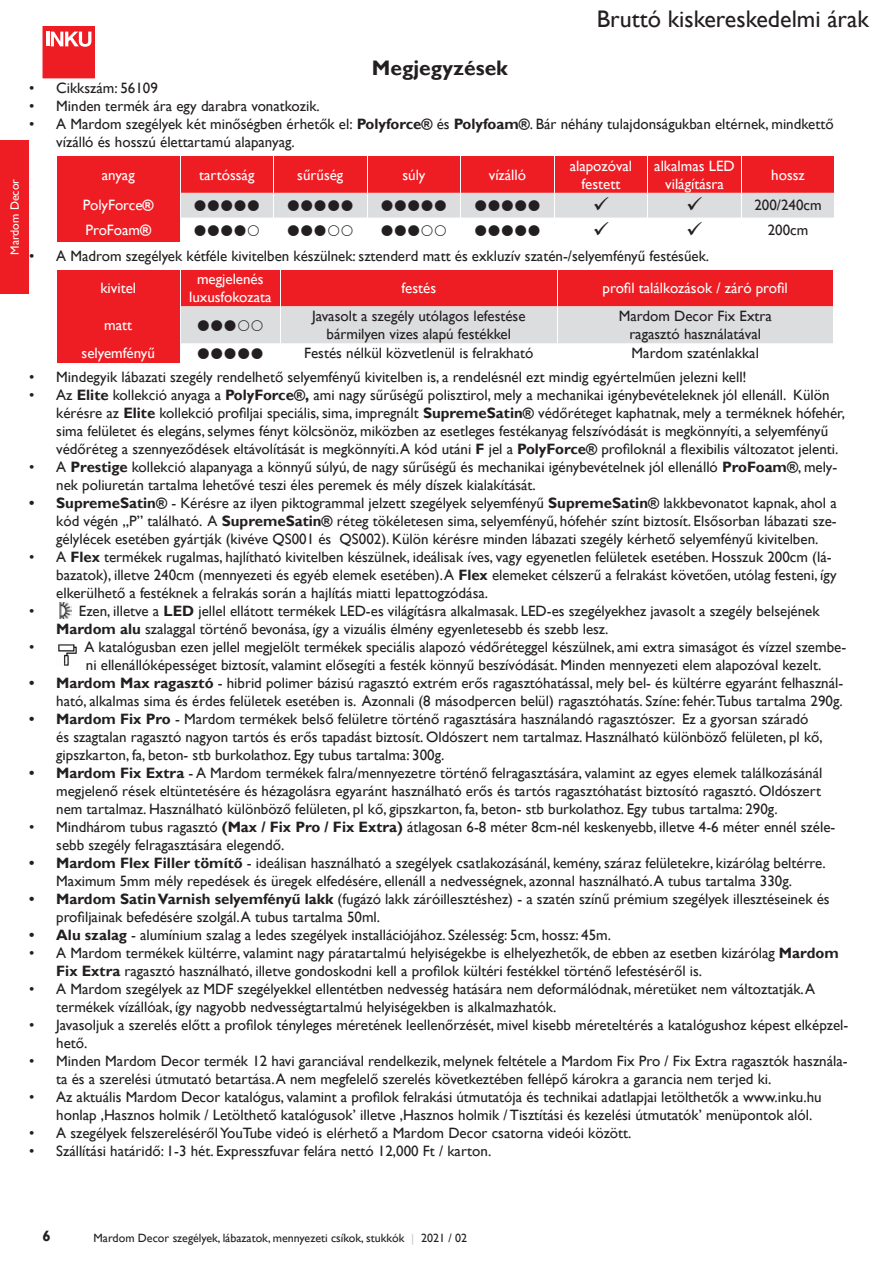
<style>
.page{position:relative;width:893px;height:1263px;background:#fff}
.page>*{position:absolute;margin:0;border:0;box-sizing:border-box;transform-origin:0 0}
.t1{font:24px "Gill Sans";color:#231f20}
.t2{font:700 21px "Gill Sans";color:#231f20}
.t3{font:15px/18px "Gill Sans";color:#231f20}
.t4{font:15px/18px "Gill Sans";color:#fff;text-align:center}
.t5{font:700 15px "Gill Sans";color:#231f20}
.t6{font:12px "Gill Sans";color:#231f20}
.t7{font:12px "Gill Sans";color:#fff}
.s1{font-weight:700}
.s2{color:#c7c8ca}
</style>
<div class="page">
<svg style="left:43px;top:26px;width:52px;height:52px;background:#f03e43"></svg>
<div style="left:0;top:140px;width:28px;height:153px;background:#ee1d23"></div>
<div style="left:57px;top:157px;width:777px;height:85px;background:#ee1d23"></div>
<hr style="left:180px;top:156px;width:1px;height:37px;background:#fff">
<hr style="left:273px;top:156px;width:1px;height:37px;background:#fff">
<hr style="left:367px;top:156px;width:1px;height:37px;background:#fff">
<hr style="left:460px;top:156px;width:1px;height:37px;background:#fff">
<hr style="left:554px;top:156px;width:1px;height:37px;background:#fff">
<hr style="left:647px;top:156px;width:1px;height:37px;background:#fff">
<hr style="left:741px;top:156px;width:1px;height:37px;background:#fff">
<div style="left:57px;top:270px;width:776px;height:93px;background:#ee1d23"></div>
<hr style="left:180px;top:270px;width:1px;height:36px;background:#fff">
<hr style="left:280px;top:270px;width:1px;height:36px;background:#fff">
<hr style="left:557px;top:270px;width:1px;height:36px;background:#fff">
<img style="left:59px;top:602px;width:13px;height:17px">
<img style="left:58px;top:644px;width:19px;height:22px">
<svg style="left:180px;top:306px;width:653px;height:57px"></svg>
<svg style="left:180px;top:193px;width:654px;height:49px"></svg>
<h1 class="t1" style="left:597px;top:5px;width:274px">Bruttó kiskereskedelmi árak</h1>
<p class="t7" style="left:8px;top:255px;width:77px;rotate:-90deg">Mardom Decor</p>
<h2 class="t2" style="left:372px;top:55px;width:138px">Megjegyzések</h2>
<p class="t3" style="left:29px;top:79px;width:130px">• Cikkszám: 56109</p>
<p class="t3" style="left:29px;top:97px;width:292px">• Minden termék ára egy darabra vonatkozik.</p>
<p class="t3" style="left:56px;top:115px;width:779px;text-indent:-27px">• A Mardom szegélyek két minőségben érhetők el: <span class="s1">Polyforce®</span> és <span class="s1">Polyfoam®</span>. Bár néhány tulajdonságukban eltérnek, mindkettő vízálló és hosszú élettartamú alapanyag.</p>
<p class="t4" style="left:102px;top:166px;width:34px">anyag</p>
<p class="t4" style="left:199px;top:166px;width:57px">tartósság</p>
<p class="t4" style="left:297px;top:166px;width:48px">sűrűség</p>
<p class="t4" style="left:402px;top:166px;width:24px">súly</p>
<p class="t4" style="left:489px;top:166px;width:39px">vízálló</p>
<p class="t4" style="left:570px;top:157px;width:64px">alapozóval festett</p>
<p class="t4" style="left:654px;top:157px;width:82px">alkalmas LED világításra</p>
<p class="t4" style="left:771px;top:166px;width:35px">hossz</p>
<p class="t4" style="left:83px;top:197px;width:72px">PolyForce<span class="s1">®</span></p>
<p class="t3" style="left:754px;top:197px;width:69px">200/240cm</p>
<p class="t4" style="left:85px;top:221px;width:67px">ProFoam<span class="s1">®</span></p>
<p class="t3" style="left:768px;top:221px;width:42px">200cm</p>
<p class="t3" style="left:29px;top:247px;width:681px">• A Madrom szegélyek kétféle kivitelben készülnek: sztenderd matt és exkluzív szatén-/selyemfényű festésűek.</p>
<p class="t4" style="left:100px;top:279px;width:37px">kivitel</p>
<p class="t4" style="left:189px;top:270px;width:84px">megjelenés luxusfokozata</p>
<p class="t4" style="left:402px;top:279px;width:36px">festés</p>
<p class="t4" style="left:603px;top:279px;width:187px">profil találkozások / záró profil</p>
<p class="t4" style="left:104px;top:316px;width:29px">matt</p>
<p class="t3" style="left:312px;top:307px;width:215px;text-align:center">Javasolt a szegély utólagos lefestése bármilyen vizes alapú festékkel</p>
<p class="t3" style="left:619px;top:307px;width:155px;text-align:center">Mardom Decor Fix Extra ragasztó használatával</p>
<p class="t4" style="left:82px;top:345px;width:75px">selyemfényű</p>
<p class="t3" style="left:304px;top:345px;width:231px">Festés nélkül közvetlenül is felrakható</p>
<p class="t3" style="left:632px;top:345px;width:129px">Mardom szaténlakkal</p>
<p class="t3" style="left:29px;top:368px;width:719px">• Mindegyik lábazati szegély rendelhető selyemfényű kivitelben is, a rendelésnél ezt mindig egyértelműen jelezni kell!</p>
<p class="t3" style="left:56px;top:386px;width:790px;text-indent:-27px">• Az <span class="s1">Elite</span> kollekció anyaga a <span class="s1">PolyForce®,</span> ami nagy sűrűségű polisztirol, mely a mechanikai igénybevételeknek jól ellenáll. Külön kérésre az <span class="s1">Elite</span> kollekció profiljai speciális, sima, impregnált <span class="s1">SupremeSatin®</span> védőréteget kaphatnak, mely a terméknek hófehér, sima felületet és elegáns, selymes fényt kölcsönöz, miközben az esetleges festékanyag felszívódását is megkönnyíti, a selyemfényű védőréteg a szennyeződések eltávolítását is megkönnyíti. A kód utáni <span class="s1">F</span> jel a <span class="s1">PolyForce®</span> profiloknál a flexibilis változatot jelenti.</p>
<p class="t3" style="left:56px;top:458px;width:783px;text-indent:-27px">• A <span class="s1">Prestige</span> kollekció alapanyaga a könnyű súlyú, de nagy sűrűségű és mechanikai igénybevételnek jól ellenálló <span class="s1">ProFoam®</span>, mely&shy;nek poliuretán tartalma lehetővé teszi éles peremek és mély díszek kialakítását.</p>
<p class="t3" style="left:56px;top:494px;width:782px;text-align:justify;text-indent:-27px"><span class="s1">• SupremeSatin®</span> - Kérésre az ilyen piktogrammal jelzett szegélyek selyemfényű <span class="s1">SupremeSatin®</span> lakkbevonatot kapnak, ahol a kód végén „P” található. A <span class="s1">SupremeSatin®</span> réteg tökéletesen sima, selyemfényű, hófehér színt biztosít. Elsősorban lábazati sze&shy;gélylécek esetében gyártják (kivéve QS001 és QS002). Külön kérésre minden lábazati szegély kérhető selyemfényű kivitelben.</p>
<p class="t3" style="left:29px;top:548px;width:804px">• A <span class="s1">Flex</span> termékek rugalmas, hajlítható kivitelben készülnek, ideálisak íves, vagy egyenetlen felületek esetében. Hosszuk 200cm (lá-</p>
<p class="t3" style="left:56px;top:566px;width:782px">bazatok), illetve 240cm (mennyezeti és egyéb elemek esetében). A <span class="s1">Flex</span> elemeket célszerű a felrakást követően, utólag festeni, így</p>
<p class="t3" style="left:56px;top:584px;width:433px">elkerülhető a festéknek a felrakás során a hajlítás miatti lepattogzódása.</p>
<p class="t3" style="left:29px;top:602px;width:7px">•</p>
<p class="t3" style="left:56px;top:602px;width:765px;text-indent:23px">Ezen, illetve a <span class="s1">LED</span> jellel ellátott termékek LED-es világításra alkalmasak. LED-es szegélyekhez javasolt a szegély belsejének<br><span class="s1">Mardom alu</span> szalaggal történő bevonása, így a vizuális élmény egyenletesebb és szebb lesz.</p>
<p class="t3" style="left:29px;top:638px;width:7px">•</p>
<p class="t3" style="left:84px;top:638px;width:763px">A katalógusban ezen jellel megjelölt termékek speciális alapozó védőréteggel készülnek, ami extra simaságot és vízzel szembe&shy;ni ellenállóképességet biztosít, valamint elősegíti a festék könnyű beszívódását. Minden mennyezeti elem alapozóval kezelt.</p>
<p class="t3" style="left:29px;top:674px;width:815px;text-align:right"><span class="s1">• Mardom Max ragasztó</span> - hibrid polimer bázisú ragasztó extrém erős ragasztóhatással, mely bel- és kültérre egyaránt felhasznál&shy;ható, alkalmas sima és érdes felületek esetében is. Azonnali (8 másodpercen belül) ragasztóhatás. Színe: fehér.Tubus tartalma 290g.</p>
<p class="t3" style="left:56px;top:710px;width:768px;text-indent:-27px"><span class="s1">• Mardom Fix Pro</span> - Mardom termékek belső felületre történő ragasztására használandó ragasztószer. Ez a gyorsan száradó és szagtalan ragasztó nagyon tartós és erős tapadást biztosít. Oldószert nem tartalmaz. Használható különböző felületen, pl kő, gipszkarton, fa, beton- stb burkolathoz. Egy tubus tartalma: 300g.</p>
<p class="t3" style="left:56px;top:764px;width:768px;text-align:justify;text-indent:-27px"><span class="s1">• Mardom Fix Extra</span> - A Mardom termékek falra/mennyezetre történő felragasztására, valamint az egyes elemek találkozásánál megjelenő rések eltüntetésére és hézagolásra egyaránt használható erős és tartós ragasztóhatást biztosító ragasztó. Oldószert nem tartalmaz. Használható különböző felületen, pl kő, gipszkarton, fa, beton- stb burkolathoz. Egy tubus tartalma: 290g.</p>
<p class="t3" style="left:56px;top:818px;width:781px;text-indent:-27px">• Mindhárom tubus ragasztó <span class="s1">(Max / Fix Pro / Fix Extra)</span> átlagosan 6-8 méter 8cm-nél keskenyebb, illetve 4-6 méter ennél széle&shy;sebb szegély felragasztására elegendő.</p>
<p class="t3" style="left:29px;top:854px;width:798px;text-align:center"><span class="s1">• Mardom Flex Filler tömítő</span> - ideálisan használható a szegélyek csatlakozásánál, kemény, száraz felületekre, kizárólag beltérre.<br>Maximum 5mm mély repedések és üregek elfedésére, ellenáll a nedvességnek, azonnal használható. A tubus tartalma 330g.</p>
<p class="t3" style="left:56px;top:890px;width:775px;text-indent:-27px"><span class="s1">• Mardom Satin Varnish selyemfényű lakk</span> (fugázó lakk záróillesztéshez) - a szatén színű prémium szegélyek illesztéseinek és profiljainak befedésére szolgál. A tubus tartalma 50ml.</p>
<p class="t3" style="left:29px;top:926px;width:583px"><span class="s1">• Alu szalag</span> - alumínium szalag a ledes szegélyek installációjához. Szélesség: 5cm, hossz: 45m.</p>
<p class="t3" style="left:56px;top:944px;width:784px;text-indent:-27px">• A Mardom termékek kültérre, valamint nagy páratartalmú helyiségekbe is elhelyezhetők, de ebben az esetben kizárólag <span class="s1">Mardom<br>Fix Extra</span> ragasztó használható, illetve gondoskodni kell a profilok kültéri festékkel történő lefestéséről is.</p>
<p class="t3" style="left:56px;top:980px;width:760px;text-indent:-27px">• A Mardom szegélyek az MDF szegélyekkel ellentétben nedvesség hatására nem deformálódnak, méretüket nem változtatják. A termékek vízállóak, így nagyobb nedvességtartalmú helyiségekben is alkalmazhatók.</p>
<p class="t3" style="left:56px;top:1016px;width:794px;text-indent:-27px">• Javasoljuk a szerelés előtt a profilok tényleges méretének leellenőrzését, mivel kisebb méreteltérés a katalógushoz képest elképzel&shy;hető.</p>
<p class="t3" style="left:56px;top:1052px;width:793px;text-indent:-27px">• Minden Mardom Decor termék 12 havi garanciával rendelkezik, melynek feltétele a Mardom Fix Pro / Fix Extra ragasztók használa&shy;ta és a szerelési útmutató betartása. A nem megfelelő szerelés következtében fellépő károkra a garancia nem terjed ki.</p>
<p class="t3" style="left:56px;top:1088px;width:767px;text-indent:-27px">• Az aktuális Mardom Decor katalógus, valamint a profilok felrakási útmutatója és technikai adatlapjai letölthetők a www.inku.hu honlap ‚Hasznos holmik / Letölthető katalógusok’ illetve ‚Hasznos holmik / Tisztítási és kezelési útmutatók’ menüpontok alól.</p>
<p class="t3" style="left:29px;top:1124px;width:604px">• A szegélyek felszereléséről YouTube videó is elérhető a Mardom Decor csatorna videói között.</p>
<p class="t3" style="left:29px;top:1142px;width:464px">• Szállítási határidő: 1-3 hét. Expresszfuvar felára nettó 12,000 Ft / karton.</p>
<p class="t5" style="left:43px;top:1227px;width:10px">6</p>
<p class="t6" style="left:94px;top:1230px;width:375px">Mardom Decor szegélyek, lábazatok, mennyezeti csíkok, stukkók <span class="s2">|</span> 2021 / 02</p>
</div>
